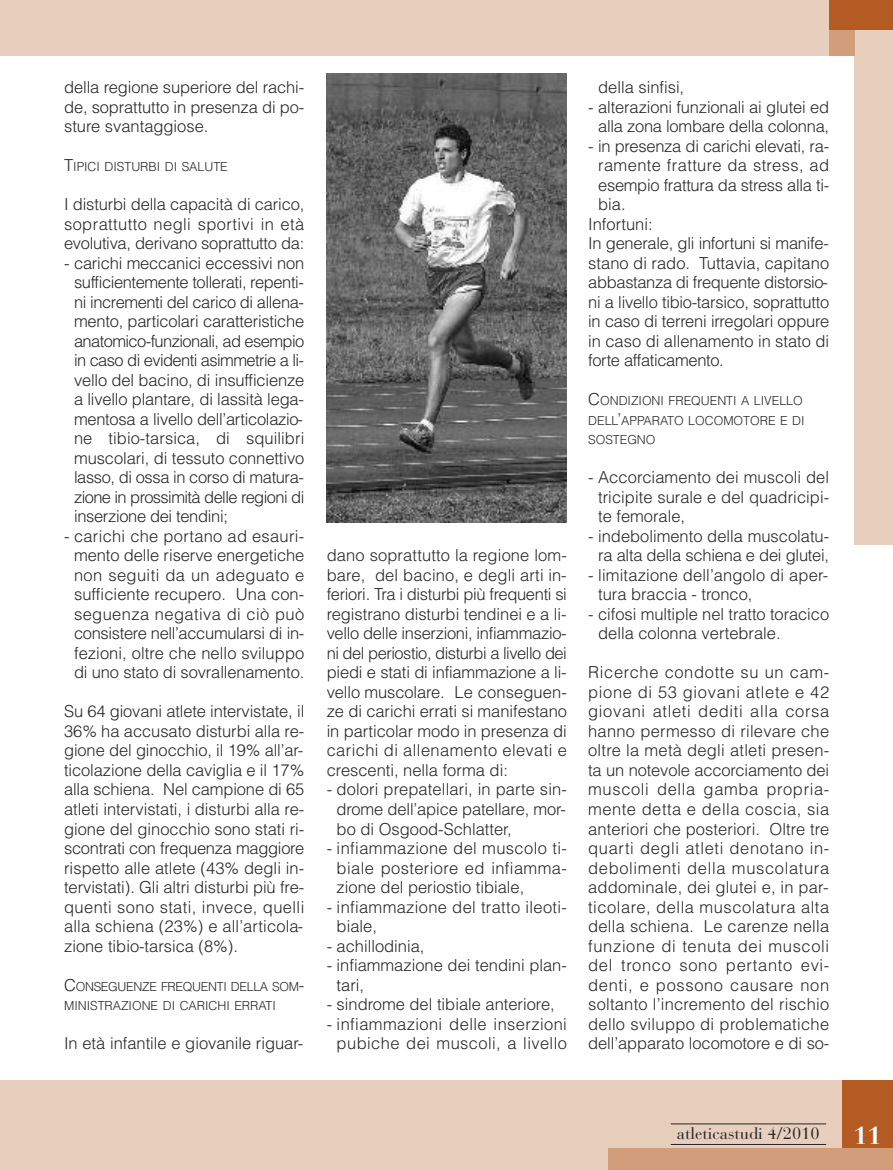
<style>
.page{position:relative;width:893px;height:1170px;background:#fff}
.page>*{position:absolute;margin:0;border:0;box-sizing:border-box;transform-origin:0 0}
.t1{font:700 24.75px "Bauer Bodoni";color:#fff}
.t2{font:300 16.5px/19.5px "Helvetica";color:#272627;text-align:justify}
.t3{font:300 16.5px/19.5px "Helvetica";letter-spacing:.025em;color:#272627;text-align:right}
.t4{font:300 16.5px "Helvetica";letter-spacing:-.02em;color:#272627}
.t5{font:300 16.5px/19.5px "Helvetica";letter-spacing:.02em;color:#272627}
.t6{font:16.5px "Bauer Bodoni";color:#272627}
.t7{font:300 12.3px/19.5px "Helvetica";color:#272627}
.t8{font:300 12.3px/19.5px "Helvetica";letter-spacing:-.02em;color:#272627}
.s1{font-size:16.5px}
</style>
<div class="page">
<div style="left:855px;top:22px;width:38px;height:523px;background:#e8cebd"></div>
<div style="left:0;top:0;width:893px;height:55px;background:#e8cebd"></div>
<div style="left:0;top:1080px;width:893px;height:89px;background:#e8cebd"></div>
<div style="left:842px;top:1080px;width:51px;height:68px;background:#b35b22"></div>
<div style="left:608px;top:1148px;width:285px;height:21px;background:#d19d7a"></div>
<hr style="left:671px;top:1143px;width:155px;height:1px;background:#272627">
<hr style="left:671px;top:1123px;width:155px;height:1px;background:#272627">
<div style="left:829px;top:0;width:26px;height:55px;background:#d19d7a"></div>
<div style="left:829px;top:0;width:64px;height:30px;background:#b35b22"></div>
<img style="left:327px;top:74px;width:240px;height:448px">
<p class="t2" style="left:64px;top:78px;width:242px">della regione superiore del rachi&shy;de, soprattutto in presenza di po&shy;sture svantaggiose.</p>
<p class="t7" style="left:64px;top:157px;width:165px"><span class="s1">T</span>IPICI DISTURBI DI SALUTE</p>
<p class="t2" style="left:64px;top:195px;width:242px">I disturbi della capacità di carico, soprattutto negli sportivi in età evolutiva, derivano soprattutto da:</p>
<p class="t2" style="left:74px;top:253px;width:232px;text-indent:-10px">- carichi meccanici eccessivi non sufficientemente tollerati, repenti&shy;ni incrementi del carico di allena&shy;mento, particolari caratteristiche anatomico-funzionali, ad esempio in caso di evidenti asimmetrie a li&shy;vello del bacino, di insufficienze a livello plantare, di lassità lega&shy;mentosa a livello dell’articolazio&shy;ne tibio-tarsica, di squilibri muscolari, di tessuto connettivo lasso, di ossa in corso di matura&shy;zione in prossimità delle regioni di inserzione dei tendini;</p>
<p class="t2" style="left:74px;top:526px;width:232px;text-indent:-10px">- carichi che portano ad esauri&shy;mento delle riserve energetiche non seguiti da un adeguato e sufficiente recupero. Una con&shy;seguenza negativa di ciò può consistere nell’accumularsi di in&shy;fezioni, oltre che nello sviluppo di uno stato di sovrallenamento.</p>
<p class="t2" style="left:64px;top:702px;width:242px">Su 64 giovani atlete intervistate, il 36% ha accusato disturbi alla re&shy;gione del ginocchio, il 19% all’ar&shy;ticolazione della caviglia e il 17% alla schiena. Nel campione di 65 atleti intervistati, i disturbi alla re&shy;gione del ginocchio sono stati ri&shy;scontrati con frequenza maggiore rispetto alle atlete (43% degli in&shy;tervistati). Gli altri disturbi più fre&shy;quenti sono stati, invece, quelli alla schiena (23%) e all’articola&shy;zione tibio-tarsica (8%).</p>
<p class="t8" style="left:64px;top:976px;width:242px"><span class="s1">C</span>ONSEGUENZE FREQUENTI DELLA SOM<span class="s1">-<br></span>MINISTRAZIONE DI CARICHI ERRATI</p>
<p class="t2" style="left:64px;top:1033px;width:241px">In età infantile e giovanile riguar-</p>
<p class="t2" style="left:327px;top:546px;width:242px">dano soprattutto la regione lom&shy;bare, del bacino, e degli arti in&shy;feriori. Tra i disturbi più frequenti si registrano disturbi tendinei e a li&shy;vello delle inserzioni, infiammazio&shy;ni del periostio, disturbi a livello dei piedi e stati di infiammazione a li&shy;vello muscolare. Le conseguen&shy;ze di carichi errati si manifestano in particolar modo in presenza di carichi di allenamento elevati e crescenti, nella forma di:</p>
<p class="t2" style="left:337px;top:780px;width:232px;text-indent:-10px">- dolori prepatellari, in parte sin&shy;drome dell’apice patellare, mor&shy;bo di Osgood-Schlatter,</p>
<p class="t2" style="left:337px;top:838px;width:232px;text-indent:-10px">- infiammazione del muscolo ti&shy;biale posteriore ed infiamma&shy;zione del periostio tibiale,</p>
<p class="t5" style="left:337px;top:897px;width:232px;text-indent:-10px">- infiammazione del tratto ileoti&shy;biale,</p>
<p class="t2" style="left:327px;top:936px;width:99px">- achillodinia,</p>
<p class="t2" style="left:337px;top:955px;width:232px;text-indent:-10px">- infiammazione dei tendini plan&shy;tari,</p>
<p class="t2" style="left:327px;top:994px;width:230px">- sindrome del tibiale anteriore,</p>
<p class="t3" style="left:327px;top:1014px;width:242px">- infiammazioni delle inserzioni pubiche dei muscoli, a livello</p>
<p class="t2" style="left:598px;top:78px;width:88px">della sinfisi,</p>
<p class="t2" style="left:588px;top:97px;width:242px;text-align:right">- alterazioni funzionali ai glutei ed alla zona lombare della colonna,</p>
<p class="t2" style="left:588px;top:136px;width:242px">- in presenza di carichi elevati, ra-</p>
<p class="t3" style="left:598px;top:156px;width:233px">ramente fratture da stress, ad</p>
<p class="t4" style="left:598px;top:175px;width:233px">esempio frattura da stress alla ti-</p>
<p class="t2" style="left:598px;top:195px;width:29px">bia.</p>
<p class="t2" style="left:588px;top:214px;width:66px">Infortuni:</p>
<p class="t2" style="left:588px;top:234px;width:242px">In generale, gli infortuni si manife-</p>
<p class="t2" style="left:588px;top:253px;width:242px">stano di rado. Tuttavia, capitano</p>
<p class="t4" style="left:588px;top:273px;width:241px">abbastanza di frequente distorsio-</p>
<p class="t2" style="left:588px;top:292px;width:242px">ni a livello tibio-tarsico, soprattutto</p>
<p class="t2" style="left:588px;top:312px;width:242px">in caso di terreni irregolari oppure</p>
<p class="t2" style="left:588px;top:331px;width:242px">in caso di allenamento in stato di</p>
<p class="t4" style="left:588px;top:351px;width:137px">forte affaticamento.</p>
<p class="t7" style="left:588px;top:391px;width:218px"><span class="s1">C</span>ONDIZIONI FREQUENTI A LIVELLO<br>DELL<span class="s1">’</span>APPARATO LOCOMOTORE E DI<br>SOSTEGNO</p>
<p class="t2" style="left:598px;top:468px;width:233px;text-indent:-10px">- Accorciamento dei muscoli del tricipite surale e del quadricipi&shy;te femorale,</p>
<p class="t2" style="left:588px;top:526px;width:242px;text-align:right">- indebolimento della muscolatu&shy;ra alta della schiena e dei glutei,</p>
<p class="t2" style="left:598px;top:565px;width:232px;text-indent:-10px">- limitazione dell’angolo di aper&shy;tura braccia - tronco,</p>
<p class="t2" style="left:598px;top:604px;width:233px;text-indent:-10px">- cifosi multiple nel tratto toracico della colonna vertebrale.</p>
<p class="t2" style="left:588px;top:663px;width:243px">Ricerche condotte su un cam&shy;pione di 53 giovani atlete e 42 giovani atleti dediti alla corsa hanno permesso di rilevare che oltre la metà degli atleti presen&shy;ta un notevole accorciamento dei muscoli della gamba propria&shy;mente detta e della coscia, sia anteriori che posteriori. Oltre tre quarti degli atleti denotano in&shy;debolimenti della muscolatura addominale, dei glutei e, in par&shy;ticolare, della muscolatura alta della schiena. Le carenze nella funzione di tenuta dei muscoli del tronco sono pertanto evi&shy;denti, e possono causare non soltanto l’incremento del rischio dello sviluppo di problematiche dell’apparato locomotore e di so-</p>
<p class="t6" style="left:677px;top:1127px;width:144px">atleticastudi 4/2010</p>
<h1 class="t1" style="left:854px;top:1126px;width:29px">11</h1>
</div>
